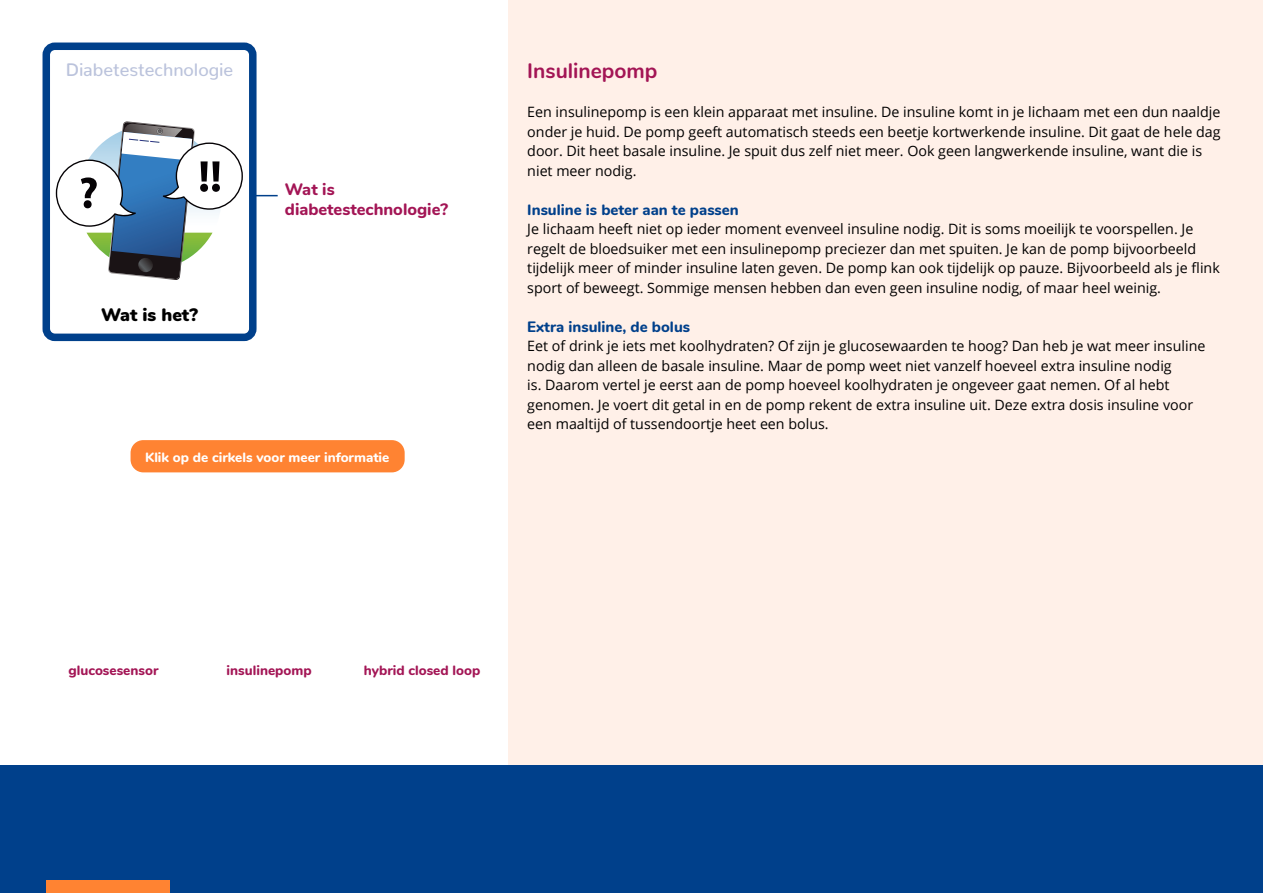
<style>
.page{position:relative;width:1263px;height:893px;background:#fff}
.page>*{position:absolute;margin:0;border:0;box-sizing:border-box;transform-origin:0 0}
.H3_titel_pagina{font:700 21px "Nunito";color:#a31555}
.t1{font:500 18px "Nunito";color:#bbc3dc}
.t2{font:900 18px "Nunito";color:#000}
.vraag{font:800 16.5px/19.5px "Nunito";color:#a31555}
.H4_tussenkop{font:800 15px "Nunito";color:#00408b}
.body{font:14.25px/19.5px "Open Sans";color:#000}
.vraag-2{font:800 13.5px "Nunito";color:#a31555}
.t3{font:800 13.5px "Nunito";color:#fff}
</style>
<div class="page">
<div style="left:509px;top:0;width:754px;height:893px;background:#fff0e8"></div>
<div style="left:0;top:765px;width:1263px;height:128px;background:#00408b"></div>
<div style="left:47px;top:880px;width:123px;height:13px;background:#ff8332"></div>
<div style="left:131px;top:440px;width:274px;height:32px;background:#ff8332;border-radius:13px"></div>
<div style="left:43px;top:43px;width:214px;height:298px;border:8px solid #00408b;border-radius:9px"></div>
<svg style="left:56px;top:121px;width:187px;height:159px"></svg>
<svg style="left:251px;top:195px;width:27px;height:1px"></svg>
<p class="t1" style="left:66px;top:54px;width:169px">Diabetestechnologie</p>
<p class="t2" style="left:101px;top:301px;width:98px">Wat is het?</p>
<p class="vraag" style="left:285px;top:179px;width:165px">Wat is diabetestechnologie?</p>
<p class="t3" style="left:145px;top:447px;width:246px">Klik op de cirkels voor meer informatie</p>
<p class="H3_titel_pagina" style="left:527px;top:55px;width:132px">Insulinepomp</p>
<p class="body" style="left:527px;top:102px;width:695px">Een insulinepomp is een klein apparaat met insuline. De insuline komt in je lichaam met een dun naaldje onder je huid. De pomp geeft automatisch steeds een beetje kortwerkende insuline. Dit gaat de hele dag door. Dit heet basale insuline. Je spuit dus zelf niet meer. Ook geen langwerkende insuline, want die is niet meer nodig.</p>
<p class="H4_tussenkop" style="left:527px;top:198px;width:213px">Insuline is beter aan te passen</p>
<p class="body" style="left:527px;top:219px;width:694px">Je lichaam heeft niet op ieder moment evenveel insuline nodig. Dit is soms moeilijk te voorspellen. Je regelt de bloedsuiker met een insulinepomp preciezer dan met spuiten. Je kan de pomp bijvoorbeeld tijdelijk meer of minder insuline laten geven. De pomp kan ook tijdelijk op pauze. Bijvoorbeeld als je flink sport of beweegt. Sommige mensen hebben dan even geen insuline nodig, of maar heel weinig.</p>
<p class="H4_tussenkop" style="left:527px;top:315px;width:164px">Extra insuline, de bolus</p>
<p class="body" style="left:527px;top:336px;width:680px">Eet of drink je iets met koolhydraten? Of zijn je glucosewaarden te hoog? Dan heb je wat meer insuline nodig dan alleen de basale insuline. Maar de pomp weet niet vanzelf hoeveel extra insuline nodig<br>is. Daarom vertel je eerst aan de pomp hoeveel koolhydraten je ongeveer gaat nemen. Of al hebt genomen. Je voert dit getal in en de pomp rekent de extra insuline uit. Deze extra dosis insuline voor een maaltijd of tussendoortje heet een bolus.</p>
<p class="vraag-2" style="left:68px;top:660px;width:91px">glucosesensor</p>
<p class="vraag-2" style="left:227px;top:660px;width:87px">insulinepomp</p>
<p class="vraag-2" style="left:364px;top:660px;width:118px">hybrid closed loop</p>
</div>
